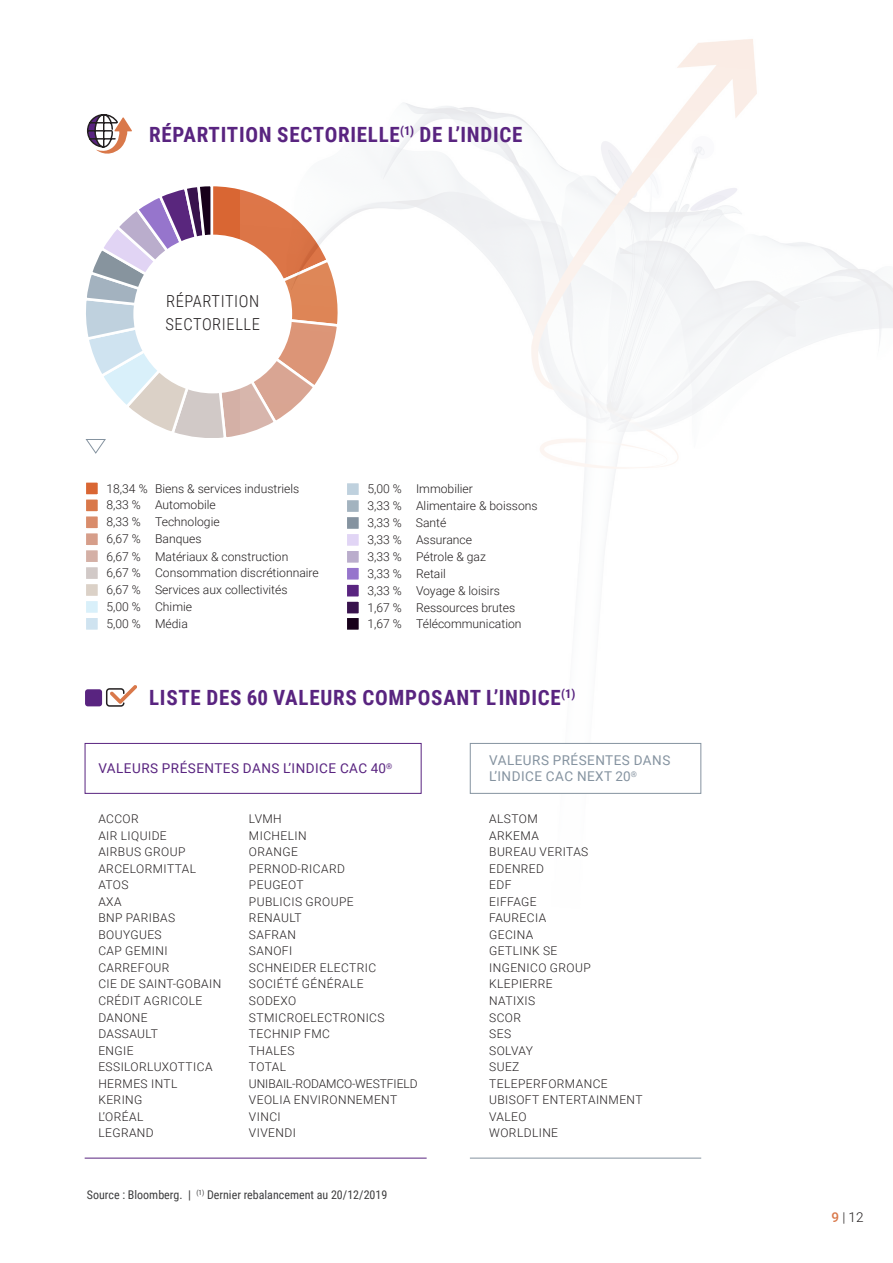
<style>
.page{position:relative;width:893px;height:1263px;background:#fff}
.page>*{position:absolute;margin:0;border:0;box-sizing:border-box;transform-origin:0 0}
.t1{font:700 21px "Roboto Condensed";letter-spacing:.035em;color:#592480}
.t2{font:300 16.5px "Roboto Condensed";letter-spacing:.035em;color:#231f20}
.t3{font:13.5px "Roboto";letter-spacing:.035em;color:#8593a0}
.t4{font:13.5px "Roboto";letter-spacing:.035em;color:#592480}
.t5{font:300 13.5px "Roboto";color:#231f20}
.t6{font:300 12.15px "Roboto";color:#231f20}
.t7{font:300 12px/16.5px "Roboto";letter-spacing:.035em;color:#231f20}
.t8{font:12px "Roboto Condensed";color:#3e3e3f}
.s1{font-weight:500;color:#d9784a}
</style>
<div class="page">
<div style="left:85px;top:743px;width:336px;height:51px;background:#fff;border:1px solid #592480"></div>
<hr style="left:85px;top:1158px;width:342px;height:1px;background:#592480">
<div style="left:470px;top:743px;width:231px;height:51px;background:#fff;border:1px solid #8593a0"></div>
<hr style="left:470px;top:1158px;width:231px;height:1px;background:#8593a0">
<svg style="left:87px;top:114px;width:45px;height:40px"></svg>
<div style="left:85px;top:689px;width:17px;height:17px;background:#592480;border-radius:3px"></div>
<div style="left:106px;top:688px;width:18px;height:19px;border:2px solid #231f20;border-radius:3px"></div>
<svg style="left:110px;top:685px;width:27px;height:19px"></svg>
<svg style="left:85px;top:184px;width:253px;height:270px"></svg>
<div style="left:84px;top:481px;width:16px;height:15px;background:#d96633;border:2px solid #fff"></div>
<div style="left:84px;top:515px;width:16px;height:15px;background:#d98c6b;border:2px solid #fff"></div>
<div style="left:84px;top:532px;width:16px;height:15px;background:#d69e8a;border:2px solid #fff"></div>
<div style="left:84px;top:498px;width:16px;height:15px;background:#d9784a;border:2px solid #fff"></div>
<div style="left:84px;top:582px;width:16px;height:16px;background:#dbd1c7;border:2px solid #fff"></div>
<div style="left:84px;top:565px;width:16px;height:16px;background:#d1c9c7;border:2px solid #fff"></div>
<div style="left:84px;top:599px;width:16px;height:15px;background:#d9f0fa;border:2px solid #fff"></div>
<div style="left:345px;top:515px;width:15px;height:16px;background:#8593a0;border:2px solid #fff"></div>
<div style="left:345px;top:532px;width:15px;height:15px;background:#e1d5f5;border:2px solid #fff"></div>
<div style="left:84px;top:616px;width:16px;height:15px;background:#cfe3f0;border:2px solid #fff"></div>
<div style="left:345px;top:549px;width:15px;height:15px;background:#baadcc;border:2px solid #fff"></div>
<div style="left:345px;top:498px;width:15px;height:16px;background:#a3b3bf;border:2px solid #fff"></div>
<div style="left:345px;top:566px;width:15px;height:15px;background:#9675cc;border:2px solid #fff"></div>
<div style="left:84px;top:548px;width:16px;height:16px;background:#d4b0a6;border:2px solid #fff"></div>
<div style="left:345px;top:583px;width:15px;height:15px;background:#592480;border:2px solid #fff"></div>
<div style="left:345px;top:481px;width:15px;height:16px;background:#bfd1de;border:2px solid #fff"></div>
<div style="left:345px;top:600px;width:15px;height:15px;background:#38124d;border:2px solid #fff"></div>
<div style="left:345px;top:616px;width:15px;height:15px;background:#17001a;border:2px solid #fff"></div>
<div style="left:133px;top:235px;width:159px;height:158px;background:#fff;border-radius:50%"></div>
<p class="t1" style="left:149px;top:120px;width:375px">RÉPARTITION SECTORIELLE<sup>(1)</sup> DE L’INDICE</p>
<p class="t2" style="left:166px;top:290px;width:95px">RÉPARTITION</p>
<p class="t2" style="left:165px;top:312px;width:96px">SECTORIELLE</p>
<p class="t6" style="left:106px;top:480px;width:194px">18,34 % Biens &amp; services industriels</p>
<p class="t6" style="left:106px;top:513px;width:115px">8,33 % Technologie</p>
<p class="t6" style="left:106px;top:530px;width:97px">6,67 % Banques</p>
<p class="t6" style="left:106px;top:497px;width:111px">8,33 % Automobile</p>
<p class="t6" style="left:367px;top:480px;width:107px">5,00 % Immobilier</p>
<p class="t6" style="left:367px;top:497px;width:172px">3,33 % Alimentaire &amp; boissons</p>
<p class="t6" style="left:367px;top:514px;width:81px">3,33 % Santé</p>
<p class="t6" style="left:367px;top:531px;width:106px">3,33 % Assurance</p>
<p class="t6" style="left:106px;top:548px;width:183px">6,67 % Matériaux &amp; construction</p>
<p class="t6" style="left:367px;top:548px;width:120px">3,33 % Pétrole &amp; gaz</p>
<p class="t6" style="left:106px;top:564px;width:214px">6,67 % Consommation discrétionnaire</p>
<p class="t6" style="left:106px;top:598px;width:87px">5,00 % Chimie</p>
<p class="t6" style="left:106px;top:581px;width:183px">6,67 % Services aux collectivités</p>
<p class="t6" style="left:106px;top:615px;width:83px">5,00 % Média</p>
<p class="t6" style="left:367px;top:565px;width:80px">3,33 % Retail</p>
<p class="t6" style="left:367px;top:582px;width:134px">3,33 % Voyage &amp; loisirs</p>
<p class="t6" style="left:367px;top:599px;width:149px">1,67 % Ressources brutes</p>
<p class="t6" style="left:367px;top:615px;width:156px">1,67 % Télécommunication</p>
<p class="t1" style="left:149px;top:683px;width:428px">LISTE DES 60 VALEURS COMPOSANT L’INDICE<sup>(1)</sup></p>
<p class="t4" style="left:98px;top:759px;width:295px">VALEURS PRÉSENTES DANS L’INDICE CAC 40<sup>®</sup></p>
<p class="t7" style="left:98px;top:810px;width:42px">ACCOR</p>
<p class="t7" style="left:98px;top:827px;width:70px">AIR LIQUIDE</p>
<p class="t7" style="left:98px;top:843px;width:89px">AIRBUS GROUP</p>
<p class="t7" style="left:98px;top:860px;width:99px">ARCELORMITTAL</p>
<p class="t7" style="left:98px;top:876px;width:32px">ATOS</p>
<p class="t7" style="left:98px;top:893px;width:25px">AXA</p>
<p class="t7" style="left:98px;top:909px;width:78px">BNP PARIBAS</p>
<p class="t7" style="left:98px;top:926px;width:65px">BOUYGUES</p>
<p class="t7" style="left:98px;top:942px;width:71px">CAP GEMINI</p>
<p class="t7" style="left:98px;top:959px;width:73px">CARREFOUR</p>
<p class="t7" style="left:98px;top:975px;width:124px">CIE DE SAINT-GOBAIN</p>
<p class="t7" style="left:98px;top:992px;width:105px">CRÉDIT AGRICOLE</p>
<p class="t7" style="left:98px;top:1008px;width:51px">DANONE</p>
<p class="t7" style="left:98px;top:1025px;width:61px">DASSAULT</p>
<p class="t7" style="left:98px;top:1041px;width:37px">ENGIE</p>
<p class="t7" style="left:98px;top:1058px;width:116px">ESSILORLUXOTTICA</p>
<p class="t7" style="left:98px;top:1074px;width:80px">HERMES INTL</p>
<p class="t7" style="left:98px;top:1091px;width:46px">KERING</p>
<p class="t7" style="left:98px;top:1107px;width:46px">L’ORÉAL</p>
<p class="t7" style="left:98px;top:1124px;width:57px">LEGRAND</p>
<p class="t7" style="left:249px;top:810px;width:170px">LVMH<br>MICHELIN<br>ORANGE<br>PERNOD-RICARD<br>PEUGEOT<br>PUBLICIS GROUPE<br>RENAULT<br>SAFRAN<br>SANOFI<br>SCHNEIDER ELECTRIC<br>SOCIÉTÉ GÉNÉRALE<br>SODEXO<br>STMICROELECTRONICS<br>TECHNIP FMC<br>THALES<br>TOTAL<br>UNIBAIL-RODAMCO-WESTFIELD<br>VEOLIA ENVIRONNEMENT<br>VINCI<br>VIVENDI</p>
<p class="t8" style="left:87px;top:1186px;width:302px">Source : Bloomberg. | <sup>(1)</sup> Dernier rebalancement au 20/12/2019</p>
<p class="t3" style="left:489px;top:750px;width:183px">VALEURS PRÉSENTES DANS</p>
<p class="t3" style="left:489px;top:767px;width:149px">L’INDICE CAC NEXT 20<sup>®</sup></p>
<p class="t7" style="left:489px;top:810px;width:50px">ALSTOM</p>
<p class="t7" style="left:489px;top:827px;width:51px">ARKEMA</p>
<p class="t7" style="left:489px;top:843px;width:101px">BUREAU VERITAS</p>
<p class="t7" style="left:489px;top:860px;width:56px">EDENRED</p>
<p class="t7" style="left:489px;top:876px;width:24px">EDF</p>
<p class="t7" style="left:489px;top:893px;width:49px">EIFFAGE</p>
<p class="t7" style="left:489px;top:909px;width:59px">FAURECIA</p>
<p class="t7" style="left:489px;top:926px;width:46px">GECINA</p>
<p class="t7" style="left:489px;top:942px;width:70px">GETLINK SE</p>
<p class="t7" style="left:489px;top:959px;width:103px">INGENICO GROUP</p>
<p class="t7" style="left:489px;top:975px;width:65px">KLEPIERRE</p>
<p class="t7" style="left:489px;top:992px;width:47px">NATIXIS</p>
<p class="t7" style="left:489px;top:1008px;width:33px">SCOR</p>
<p class="t7" style="left:489px;top:1025px;width:23px">SES</p>
<p class="t7" style="left:489px;top:1041px;width:45px">SOLVAY</p>
<p class="t7" style="left:489px;top:1058px;width:32px">SUEZ</p>
<p class="t7" style="left:489px;top:1074px;width:120px">TELEPERFORMANCE</p>
<p class="t7" style="left:489px;top:1091px;width:155px">UBISOFT ENTERTAINMENT</p>
<p class="t7" style="left:489px;top:1107px;width:39px">VALEO</p>
<p class="t7" style="left:489px;top:1124px;width:70px">WORLDLINE</p>
<p class="t5" style="left:831px;top:1208px;width:34px"><span class="s1">9</span> | 12</p>
</div>
